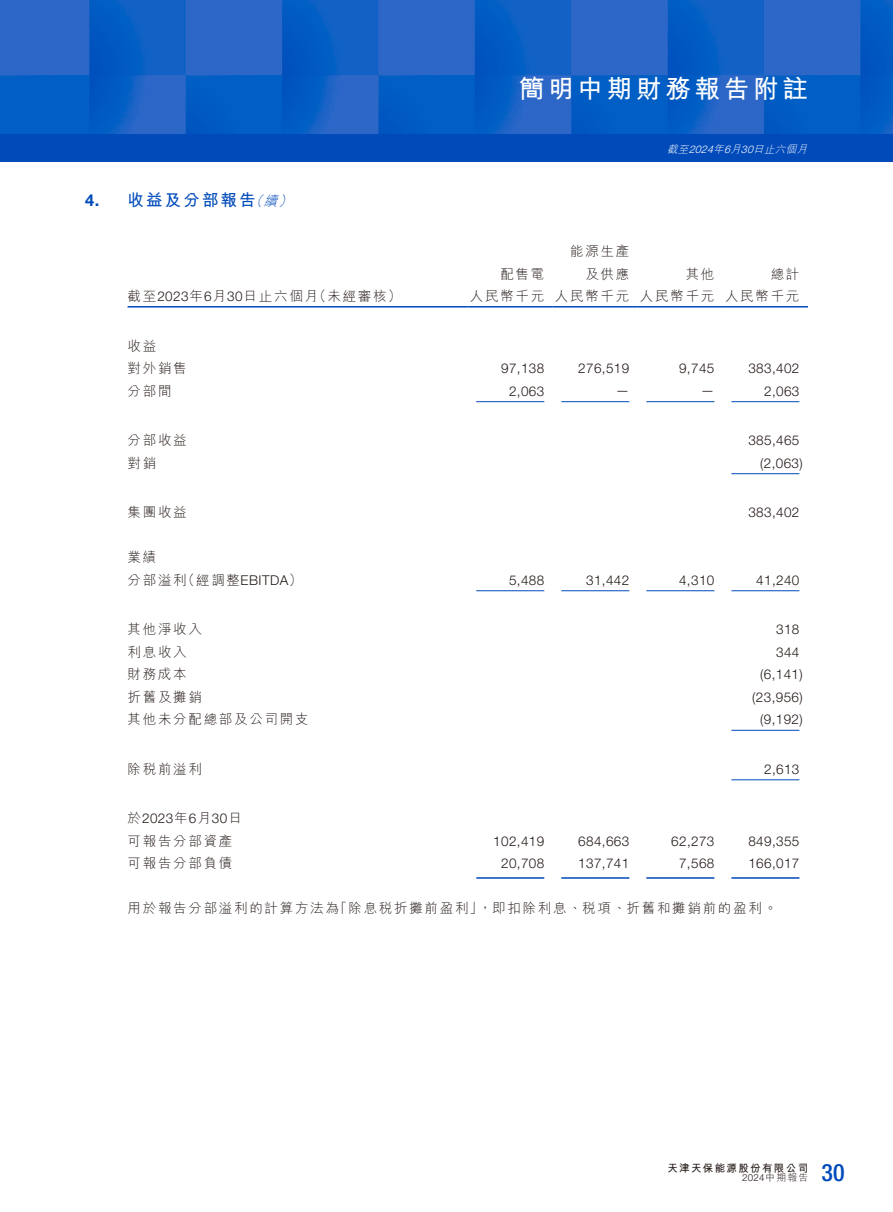
<style>
.page{position:relative;width:893px;height:1212px;background:#fff}
.page>*{position:absolute;margin:0;border:0;box-sizing:border-box;transform-origin:0 0}
.t1{font:700 25.5px "M Hei HK";letter-spacing:.15em;color:#fff}
.t2{font:500 condensed 24px "Helvetica Neue LT Std";color:#004aba}
.t3{font:700 16.5px "M Hei HK";letter-spacing:.13em;color:#004aba}
.t4{font:700 16.5px "Helvetica Neue LT Std";color:#004aba}
.t5{font:300 13.5px "Helvetica Neue LT Std";letter-spacing:.03em;color:#231916}
.t6{font:300 13.5px "M Hei HK";letter-spacing:.13em;color:#231916}
.t7{font:italic 300 13.5px "M Hei HK";color:#004aba}
.t8{font:700 10.5px "M Hei HK";letter-spacing:.13em;color:#231916}
.t9{font:italic 300 10.5px "M Hei HK";color:#fff}
.t10{font:italic 300 10.5px "Helvetica Neue LT Std";color:#fff}
.t11{font:300 9.75px "Helvetica Neue LT Std";color:#231916}
.s1{font-family:"Helvetica Neue LT Std"}
.s2{font-family:"M Hei HK"}
</style>
<div class="page">
<img style="left:0;top:0;width:893px;height:134px">
<div style="left:0;top:134px;width:893px;height:28px;background:#004aba"></div>
<hr style="left:128px;top:306px;width:340px;height:2px;background:#004aba">
<hr style="left:468px;top:306px;width:85px;height:2px;background:#004aba">
<hr style="left:553px;top:306px;width:85px;height:2px;background:#004aba">
<hr style="left:638px;top:306px;width:85px;height:2px;background:#004aba">
<hr style="left:723px;top:306px;width:85px;height:2px;background:#004aba">
<hr style="left:476px;top:401px;width:68px;height:1px;background:#004aba">
<hr style="left:561px;top:401px;width:68px;height:1px;background:#004aba">
<hr style="left:646px;top:401px;width:68px;height:1px;background:#004aba">
<hr style="left:731px;top:401px;width:68px;height:1px;background:#004aba">
<hr style="left:731px;top:473px;width:68px;height:1px;background:#004aba">
<hr style="left:476px;top:590px;width:68px;height:1px;background:#004aba">
<hr style="left:561px;top:590px;width:68px;height:1px;background:#004aba">
<hr style="left:646px;top:590px;width:68px;height:1px;background:#004aba">
<hr style="left:731px;top:590px;width:68px;height:1px;background:#004aba">
<hr style="left:731px;top:730px;width:68px;height:1px;background:#004aba">
<hr style="left:731px;top:779px;width:68px;height:1px;background:#004aba">
<hr style="left:476px;top:877px;width:68px;height:2px;background:#004aba">
<hr style="left:561px;top:877px;width:68px;height:2px;background:#004aba">
<hr style="left:646px;top:877px;width:68px;height:2px;background:#004aba">
<hr style="left:731px;top:877px;width:68px;height:2px;background:#004aba">
<p class="t4" style="left:85px;top:190px;width:16px">4.</p>
<h1 class="t1" style="left:519px;top:70px;width:290px">簡明中期財務報告附註</h1>
<p class="t9" style="left:753px;top:144px;width:58px">日止六個月</p>
<p class="t9" style="left:713px;top:144px;width:15px">年</p>
<p class="t9" style="left:667px;top:144px;width:26px">截至</p>
<p class="t9" style="left:724px;top:144px;width:21px">月<span class="s1">6</span></p>
<p class="t10" style="left:689px;top:143px;width:29px">2024</p>
<p class="t10" style="left:741px;top:143px;width:17px">30</p>
<p class="t3" style="left:128px;top:188px;width:130px">收益及分部報告</p>
<p class="t7" style="left:264px;top:195px;width:19px">續</p>
<p class="t7" style="left:249px;top:195px;width:19px">（</p>
<p class="t7" style="left:278px;top:195px;width:19px">(</p>
<p class="t6" style="left:570px;top:244px;width:61px">能源生產</p>
<p class="t6" style="left:500px;top:267px;width:45px">配售電</p>
<p class="t6" style="left:585px;top:267px;width:45px">及供應</p>
<p class="t6" style="left:686px;top:267px;width:30px">其他</p>
<p class="t6" style="left:771px;top:267px;width:30px">總計</p>
<p class="t6" style="left:313px;top:289px;width:90px">（未經審核）</p>
<p class="t6" style="left:128px;top:289px;width:192px">截至<span class="s1">2023</span>年<span class="s1">6</span>月<span class="s1">30</span>日止六個月</p>
<p class="t6" style="left:128px;top:339px;width:30px">收益</p>
<p class="t6" style="left:470px;top:289px;width:76px">人民幣千元</p>
<p class="t6" style="left:555px;top:289px;width:76px">人民幣千元</p>
<p class="t6" style="left:640px;top:289px;width:76px">人民幣千元</p>
<p class="t6" style="left:725px;top:289px;width:76px">人民幣千元</p>
<p class="t6" style="left:128px;top:361px;width:61px">對外銷售</p>
<p class="t5" style="left:501px;top:360px;width:45px">97,138</p>
<p class="t5" style="left:578px;top:360px;width:53px">276,519</p>
<p class="t5" style="left:679px;top:360px;width:37px">9,745</p>
<p class="t5" style="left:748px;top:360px;width:53px">383,402</p>
<p class="t6" style="left:128px;top:384px;width:45px">分部間</p>
<p class="t5" style="left:509px;top:383px;width:37px">2,063</p>
<p class="t5" style="left:616px;top:382px;width:15px">—</p>
<p class="t5" style="left:701px;top:382px;width:15px">—</p>
<p class="t5" style="left:764px;top:383px;width:37px">2,063</p>
<p class="t6" style="left:128px;top:433px;width:61px">分部收益</p>
<p class="t5" style="left:748px;top:432px;width:53px">385,465</p>
<p class="t6" style="left:128px;top:456px;width:30px">對銷</p>
<p class="t5" style="left:760px;top:455px;width:44px">)2,063(</p>
<p class="t6" style="left:128px;top:505px;width:61px">集團收益</p>
<p class="t6" style="left:128px;top:550px;width:30px">業績</p>
<p class="t5" style="left:748px;top:504px;width:53px">383,402</p>
<p class="t5" style="left:182px;top:572px;width:122px"><span class="s2">（經調整</span>EBITDA<span class="s2">(</span></p>
<p class="t6" style="left:128px;top:573px;width:61px">分部溢利</p>
<p class="t5" style="left:509px;top:572px;width:37px">5,488</p>
<p class="t5" style="left:586px;top:572px;width:45px">31,442</p>
<p class="t5" style="left:679px;top:572px;width:37px">4,310</p>
<p class="t5" style="left:756px;top:572px;width:45px">41,240</p>
<p class="t6" style="left:128px;top:622px;width:76px">其他淨收入</p>
<p class="t5" style="left:776px;top:621px;width:25px">318</p>
<p class="t6" style="left:128px;top:645px;width:61px">利息收入</p>
<p class="t5" style="left:776px;top:644px;width:25px">344</p>
<p class="t6" style="left:128px;top:667px;width:61px">財務成本</p>
<p class="t5" style="left:760px;top:666px;width:44px">)6,141(</p>
<p class="t6" style="left:128px;top:690px;width:76px">折舊及攤銷</p>
<p class="t5" style="left:752px;top:689px;width:52px">)23,956(</p>
<p class="t6" style="left:128px;top:712px;width:183px">其他未分配總部及公司開支</p>
<p class="t5" style="left:760px;top:711px;width:44px">)9,192(</p>
<p class="t6" style="left:128px;top:762px;width:76px">除稅前溢利</p>
<p class="t5" style="left:128px;top:810px;width:116px"><span class="s2">於</span>2023<span class="s2">年</span>6<span class="s2">月</span>30<span class="s2">日</span></p>
<p class="t5" style="left:764px;top:761px;width:37px">2,613</p>
<p class="t6" style="left:128px;top:834px;width:106px">可報告分部資產</p>
<p class="t5" style="left:493px;top:833px;width:53px">102,419</p>
<p class="t5" style="left:578px;top:833px;width:53px">684,663</p>
<p class="t5" style="left:671px;top:833px;width:45px">62,273</p>
<p class="t5" style="left:748px;top:833px;width:53px">849,355</p>
<p class="t6" style="left:128px;top:857px;width:106px">可報告分部負債</p>
<p class="t5" style="left:501px;top:855px;width:45px">20,708</p>
<p class="t5" style="left:578px;top:855px;width:53px">137,741</p>
<p class="t5" style="left:679px;top:855px;width:37px">7,568</p>
<p class="t5" style="left:748px;top:855px;width:53px">166,017</p>
<p class="t6" style="left:128px;top:901px;width:213px">用於報告分部溢利的計算方法為</p>
<p class="t6" style="left:334px;top:901px;width:151px">「除息稅折攤前盈利」</p>
<p class="t6" style="left:478px;top:901px;width:300px">，即扣除利息、稅項、折舊和攤銷前的盈利。</p>
<p class="t8" style="left:667px;top:1160px;width:142px">天津天保能源股份有限公司</p>
<p class="t11" style="left:742px;top:1172px;width:67px">2024<span class="s2">中期報告</span></p>
<h2 class="t2" style="left:821px;top:1158px;width:25px">30</h2>
</div>
